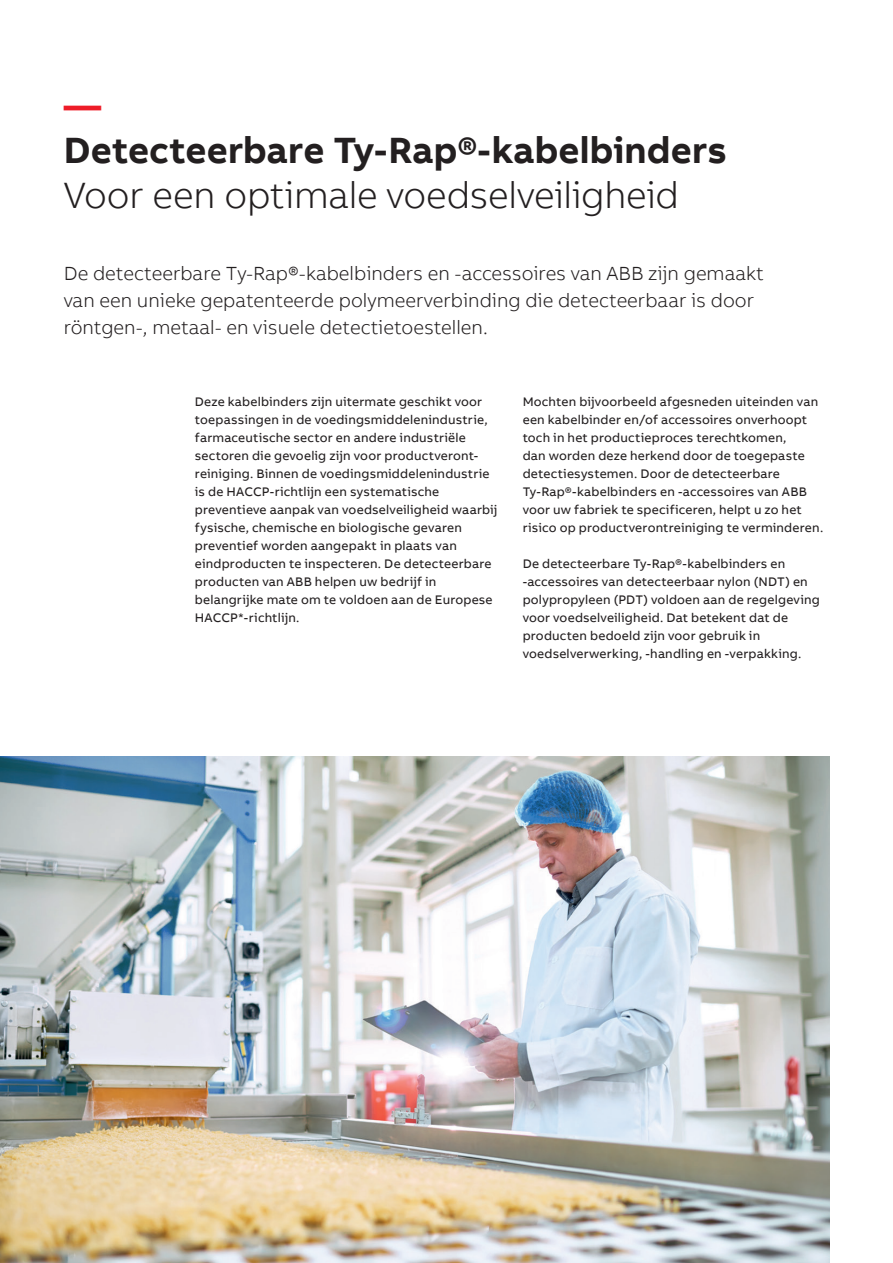
<style>
.page{position:relative;width:893px;height:1263px;background:#fff}
.page>*{position:absolute;margin:0;border:0;box-sizing:border-box;transform-origin:0 0}
.t1{font:700 37.5px "AB Bvoice";color:#231f20}
.t2{font:300 37.5px "AB Bvoice";letter-spacing:-.01em;color:#231f20}
.t3{font:700 37.5px "AB Bvoice";color:#ee1c28}
.t4{font:300 19.5px/27px "AB Bvoice";color:#231f20}
.t5{font:12.75px/18px "AB Bvoice";letter-spacing:.015em;color:#231f20}
</style>
<div class="page">
<img style="left:0;top:757px;width:829px;height:506px">
<h1 class="t3" style="left:64px;top:81px;width:39px">—</h1>
<h1 class="t1" style="left:64px;top:126px;width:665px">Detecteerbare Ty-Rap®-kabelbinders</h1>
<h1 class="t2" style="left:64px;top:173px;width:617px">Voor een optimale voedselveiligheid</h1>
<h2 class="t4" style="left:64px;top:260px;width:701px">De detecteerbare Ty-Rap®-kabelbinders en -accessoires van ABB zijn gemaakt van een unieke gepatenteerde polymeerverbinding die detecteerbaar is door röntgen-, metaal- en visuele detectietoestellen.</h2>
<p class="t5" style="left:195px;top:393px;width:304px">Deze kabelbinders zijn uitermate geschikt voor toepassingen in de voedingsmiddelenindustrie, farmaceutische sector en andere industriële sectoren die gevoelig zijn voor productveront&shy;reiniging. Binnen de voedingsmiddelenindustrie is de HACCP-richtlijn een systematische preventieve aanpak van voedselveiligheid waarbij fysische, chemische en biologische gevaren preventief worden aangepakt in plaats van eindproducten te inspecteren. De detecteerbare producten van ABB helpen uw bedrijf in belangrijke mate om te voldoen aan de Europese HACCP*-richtlijn.</p>
<p class="t5" style="left:523px;top:393px;width:302px">Mochten bijvoorbeeld afgesneden uiteinden van een kabelbinder en/of accessoires onverhoopt toch in het productieproces terechtkomen,<br>dan worden deze herkend door de toegepaste detectiesystemen. Door de detecteerbare Ty-Rap®-kabelbinders en -accessoires van ABB voor uw fabriek te specificeren, helpt u zo het risico op productverontreiniging te verminderen.</p>
<p class="t5" style="left:523px;top:555px;width:299px">De detecteerbare Ty-Rap®-kabelbinders en -accessoires van detecteerbaar nylon (NDT) en polypropyleen (PDT) voldoen aan de regelgeving voor voedselveiligheid. Dat betekent dat de producten bedoeld zijn voor gebruik in voedselverwerking, -handling en -verpakking.</p>
</div>
